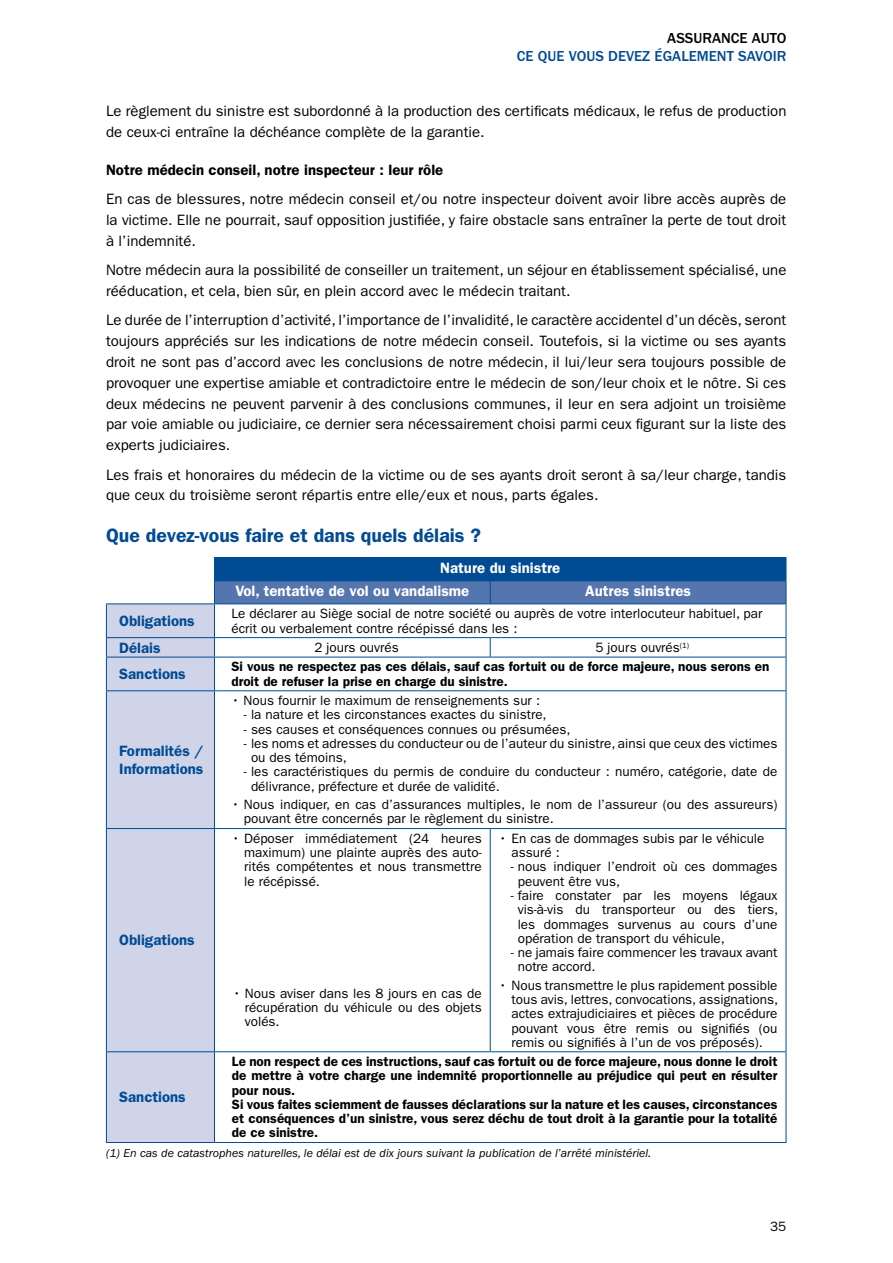
<style>
.page{position:relative;width:893px;height:1263px;background:#fff}
.page>*{position:absolute;margin:0;border:0;box-sizing:border-box;transform-origin:0 0}
.t1{font:600 19.5px "ITC Franklin Gothic Std";color:#004b93}
.t2{font:15px/20.9px "ITC Franklin Gothic Std";color:#000}
.t3{font:600 15px/18px "ITC Franklin Gothic Std";color:#004b93}
.t4{font:600 15px/23.1px "ITC Franklin Gothic Std";color:#fff}
.t5{font:500 15px "ITC Franklin Gothic Std";color:#004b93}
.t6{font:500 15px "ITC Franklin Gothic Std";color:#000}
.t7{font:13.5px/14.2px "ITC Franklin Gothic Std";color:#000}
.t8{font:600 13.5px/14.2px "ITC Franklin Gothic Std";color:#000}
.t9{font:italic 12px "ITC Franklin Gothic Std";color:#000}
.s1{font-weight:600}
</style>
<div class="page">
<div style="left:107px;top:604px;width:107px;height:538px;background:#d0d4e8"></div>
<hr style="left:214px;top:557px;width:276px;height:1px;background:#004b93">
<hr style="left:490px;top:557px;width:296px;height:1px;background:#004b93">
<svg style="left:214px;top:558px;width:573px;height:46px;background:#285fa0"></svg>
<hr style="left:106px;top:604px;width:1px;height:33px;background:#004b93">
<hr style="left:106px;top:603px;width:108px;height:1px;background:#004b93">
<hr style="left:214px;top:604px;width:1px;height:33px;background:#004b93">
<hr style="left:214px;top:603px;width:276px;height:1px;background:#004b93">
<hr style="left:490px;top:603px;width:296px;height:1px;background:#004b93">
<hr style="left:786px;top:604px;width:1px;height:33px;background:#004b93">
<svg style="left:106px;top:638px;width:1px;height:19px"></svg>
<hr style="left:106px;top:637px;width:108px;height:1px;background:#004b93">
<svg style="left:214px;top:638px;width:1px;height:19px"></svg>
<hr style="left:214px;top:637px;width:276px;height:1px;background:#004b93">
<svg style="left:490px;top:638px;width:1px;height:19px"></svg>
<hr style="left:490px;top:637px;width:296px;height:1px;background:#004b93">
<svg style="left:786px;top:638px;width:1px;height:19px"></svg>
<hr style="left:106px;top:657px;width:1px;height:33px;background:#004b93">
<hr style="left:106px;top:691px;width:1px;height:137px;background:#004b93">
<hr style="left:106px;top:829px;width:1px;height:222px;background:#004b93">
<hr style="left:106px;top:1052px;width:1px;height:90px;background:#004b93">
<hr style="left:106px;top:657px;width:108px;height:1px;background:#004b93">
<hr style="left:106px;top:690px;width:108px;height:1px;background:#004b93">
<hr style="left:106px;top:828px;width:108px;height:1px;background:#004b93">
<hr style="left:106px;top:1051px;width:108px;height:1px;background:#004b93">
<hr style="left:106px;top:1142px;width:108px;height:1px;background:#004b93">
<hr style="left:214px;top:657px;width:1px;height:33px;background:#004b93">
<hr style="left:214px;top:691px;width:1px;height:137px;background:#004b93">
<hr style="left:214px;top:829px;width:1px;height:222px;background:#004b93">
<hr style="left:214px;top:1052px;width:1px;height:90px;background:#004b93">
<hr style="left:214px;top:657px;width:276px;height:1px;background:#004b93">
<hr style="left:214px;top:690px;width:276px;height:1px;background:#004b93">
<hr style="left:490px;top:690px;width:296px;height:1px;background:#004b93">
<hr style="left:214px;top:828px;width:276px;height:1px;background:#004b93">
<hr style="left:214px;top:1051px;width:276px;height:1px;background:#004b93">
<hr style="left:214px;top:1142px;width:276px;height:1px;background:#004b93">
<hr style="left:490px;top:1142px;width:296px;height:1px;background:#004b93">
<hr style="left:490px;top:829px;width:1px;height:222px;background:#004b93">
<hr style="left:490px;top:657px;width:296px;height:1px;background:#004b93">
<hr style="left:786px;top:657px;width:1px;height:33px;background:#004b93">
<hr style="left:786px;top:691px;width:1px;height:137px;background:#004b93">
<hr style="left:786px;top:829px;width:1px;height:222px;background:#004b93">
<hr style="left:786px;top:1052px;width:1px;height:90px;background:#004b93">
<hr style="left:490px;top:828px;width:296px;height:1px;background:#004b93">
<hr style="left:490px;top:1051px;width:296px;height:1px;background:#004b93">
<p class="t6" style="left:667px;top:29px;width:121px">ASSURANCE AUTO</p>
<p class="t5" style="left:517px;top:47px;width:62px">CE QUE VOUS</p>
<p class="t5" style="left:608px;top:47px;width:10px">DEVE</p>
<p class="t5" style="left:642px;top:47px;width:40px">Z ÉGALEMENT</p>
<p class="t5" style="left:738px;top:47px;width:9px">SAVOIR</p>
<p class="t2" style="left:106px;top:101px;width:682px">Le règlement du sinistre est subordonné à la production des certificats médicaux, le refus de production de ceux-ci entraîne la déchéance complète de la garantie.</p>
<p class="t2" style="left:106px;top:155px;width:682px;line-height:29.2px"><span class="s1">Notre médecin conseil, notre inspecteur : leur rôle<br></span>En cas de blessures, notre médecin conseil et/ou notre inspecteur doivent avoir libre accès auprès de</p>
<p class="t2" style="left:106px;top:210px;width:682px">la victime. Elle ne pourrait, sauf opposition justifiée, y faire obstacle sans entraîner la perte de tout droit à l’indemnité.</p>
<p class="t2" style="left:106px;top:260px;width:682px">Notre médecin aura la possibilité de conseiller un traitement, un séjour en établissement spécialisé, une rééducation, et cela, bien sûr, en plein accord avec le médecin traitant.</p>
<p class="t2" style="left:106px;top:310px;width:682px;text-align:justify">Le durée de l’interruption d’activité, l’importance de l’invalidité, le caractère accidentel d’un décès, seront toujours appréciés sur les indications de notre médecin conseil. Toutefois, si la victime ou ses ayants droit ne sont pas d’accord avec les conclusions de notre médecin, il lui/leur sera toujours possible de provoquer une expertise amiable et contradictoire entre le médecin de son/leur choix et le nôtre. Si ces deux médecins ne peuvent parvenir à des conclusions communes, il leur en sera adjoint un troisième par voie amiable ou judiciaire, ce dernier sera nécessairement choisi parmi ceux figurant sur la liste des experts judiciaires.</p>
<p class="t2" style="left:106px;top:464px;width:682px">Les frais et honoraires du médecin de la victime ou de ses ayants droit seront à sa/leur charge, tandis que ceux du troisième seront répartis entre elle/eux et nous, parts égales.</p>
<p class="t1" style="left:106px;top:523px;width:376px">Que devez-vous faire et dans quels délais ?</p>
<p class="t4" style="left:235px;top:556px;width:326px;text-indent:205px">Nature du sinistre<br>Vol, tentative de vol ou vandalisme</p>
<p class="t4" style="left:585px;top:579px;width:107px">Autres sinistres</p>
<p class="t3" style="left:119px;top:612px;width:77px">Obligations</p>
<p class="t7" style="left:231px;top:607px;width:532px">Le déclarer au Siège social de notre société ou auprès de votre interlocuteur habituel, par écrit ou verbalement contre récépissé dans les :</p>
<p class="t3" style="left:119px;top:638px;width:43px">Délais</p>
<p class="t7" style="left:314px;top:640px;width:86px">2 jours ouvrés</p>
<p class="t7" style="left:595px;top:640px;width:95px">5 jours ouvrés<sup>(1)</sup></p>
<p class="t3" style="left:119px;top:665px;width:68px">Sanctions</p>
<p class="t8" style="left:231px;top:660px;width:539px">Si vous ne respectez pas ces délais, sauf cas fortuit ou de force majeure, nous serons en droit de refuser la prise en charge du sinistre.</p>
<p class="t3" style="left:119px;top:742px;width:86px">Formalités /<br>Informations</p>
<p class="t3" style="left:119px;top:931px;width:77px">Obligations</p>
<p class="t7" style="left:231px;top:693px;width:310px">• Nous fournir le maximum de renseignements sur :</p>
<p class="t7" style="left:244px;top:708px;width:304px">- la nature et les circonstances exactes du sinistre,</p>
<p class="t7" style="left:244px;top:722px;width:328px">- ses causes et conséquences connues ou présumées,</p>
<p class="t7" style="left:251px;top:736px;width:528px;text-indent:-7px">- les noms et adresses du conducteur ou de l’auteur du sinistre, ainsi que ceux des victimes ou des témoins,</p>
<p class="t7" style="left:251px;top:765px;width:528px;text-indent:-7px">- les caractéristiques du permis de conduire du conducteur : numéro, catégorie, date de délivrance, préfecture et durée de validité.</p>
<p class="t7" style="left:244px;top:798px;width:535px;text-indent:-13px">• Nous indiquer, en cas d’assurances multiples, le nom de l’assureur (ou des assureurs) pouvant être concernés par le règlement du sinistre.</p>
<p class="t7" style="left:244px;top:831px;width:239px;text-align:justify;text-indent:-12px">• Déposer immédiatement (24 heures maximum) une plainte auprès des auto&shy;rités compétentes et nous transmettre le récépissé.</p>
<p class="t7" style="left:245px;top:986px;width:238px;text-align:justify;text-indent:-12px">• Nous aviser dans les 8 jours en cas de récupération du véhicule ou des objets volés.</p>
<p class="t7" style="left:511px;top:831px;width:254px;text-indent:-13px">• En cas de dommages subis par le véhicule assuré :</p>
<p class="t7" style="left:518px;top:860px;width:261px;text-indent:-7px">- nous indiquer l’endroit où ces dommages peuvent être vus,</p>
<p class="t7" style="left:518px;top:888px;width:262px;text-align:justify;text-indent:-7px">- faire constater par les moyens légaux vis-à-vis du transporteur ou des tiers, les dommages survenus au cours d’une opération de transport du véhicule,</p>
<p class="t7" style="left:518px;top:945px;width:261px;text-indent:-7px">- ne jamais faire commencer les travaux avant notre accord.</p>
<p class="t7" style="left:511px;top:978px;width:268px;text-align:justify;text-indent:-13px">• Nous transmettre le plus rapidement possible tous avis, lettres, convocations, assignations, actes extrajudiciaires et pièces de procédure pouvant vous être remis ou signifiés (ou remis ou signifiés à l’un de vos préposés).</p>
<p class="t8" style="left:232px;top:1054px;width:547px">Le non respect de ces instructions, sauf cas fortuit ou de force majeure, nous donne le droit de mettre à votre charge une indemnité proportionnelle au préjudice qui peut en résulter pour nous.<br>Si vous faites sciemment de fausses déclarations sur la nature et les causes, circonstances et conséquences d’un sinistre, vous serez déchu de tout droit à la garantie pour la totalité de ce sinistre.</p>
<p class="t9" style="left:106px;top:1146px;width:547px">(1) En cas de catastrophes naturelles, le délai est de dix jours suivant la publication de l’arrêté ministériel.</p>
<p class="t3" style="left:119px;top:1088px;width:68px">Sanctions</p>
<p class="t7" style="left:770px;top:1219px;width:18px">35</p>
</div>
